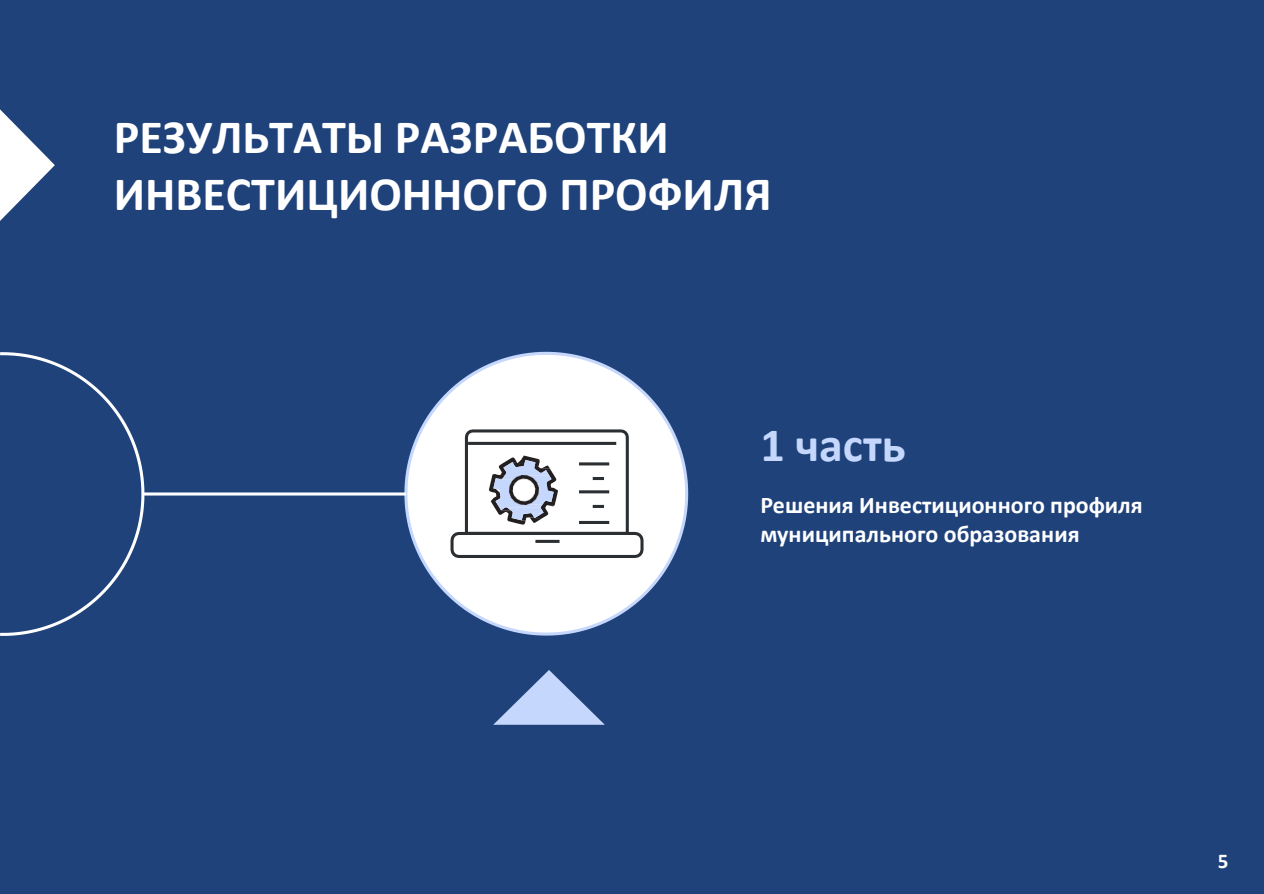
<style>
.page{position:relative;width:1264px;height:894px;background:#fff}
.page>*{position:absolute;margin:0;border:0;box-sizing:border-box;transform-origin:0 0}
.t1{font:700 48px/57.6px "Calibri";color:#fff}
.t2{font:700 48px "Calibri";color:#c5d7fc}
.t3{font:700 24px/28.8px "Calibri";color:#fff}
.t4{font:700 21px "Calibri";color:#fff}
</style>
<div class="page">
<div style="left:0;top:0;width:1263px;height:893px;background:#1f427b"></div>
<svg style="left:403px;top:351px;width:286px;height:285px"></svg>
<svg style="left:449px;top:427px;width:196px;height:133px;background:#d7d8db"></svg>
<img style="left:509px;top:475px;width:29px;height:29px">
<svg style="left:0;top:352px;width:146px;height:284px"></svg>
<hr style="left:143px;top:492px;width:263px;height:3px;background:#fff">
<svg style="left:0;top:109px;width:55px;height:112px"></svg>
<svg style="left:494px;top:670px;width:110px;height:54px"></svg>
<h1 class="t1" style="left:114px;top:107px;width:659px">РЕЗУЛЬТАТЫ РАЗРАБОТКИ<br>ИНВЕСТИЦИОННОГО ПРОФИЛЯ</h1>
<p class="t2" style="left:760px;top:411px;width:147px">1 часть</p>
<p class="t3" style="left:760px;top:490px;width:384px">Решения Инвестиционного профиля муниципального образования</p>
<p class="t4" style="left:1217px;top:846px;width:12px">5</p>
</div>
